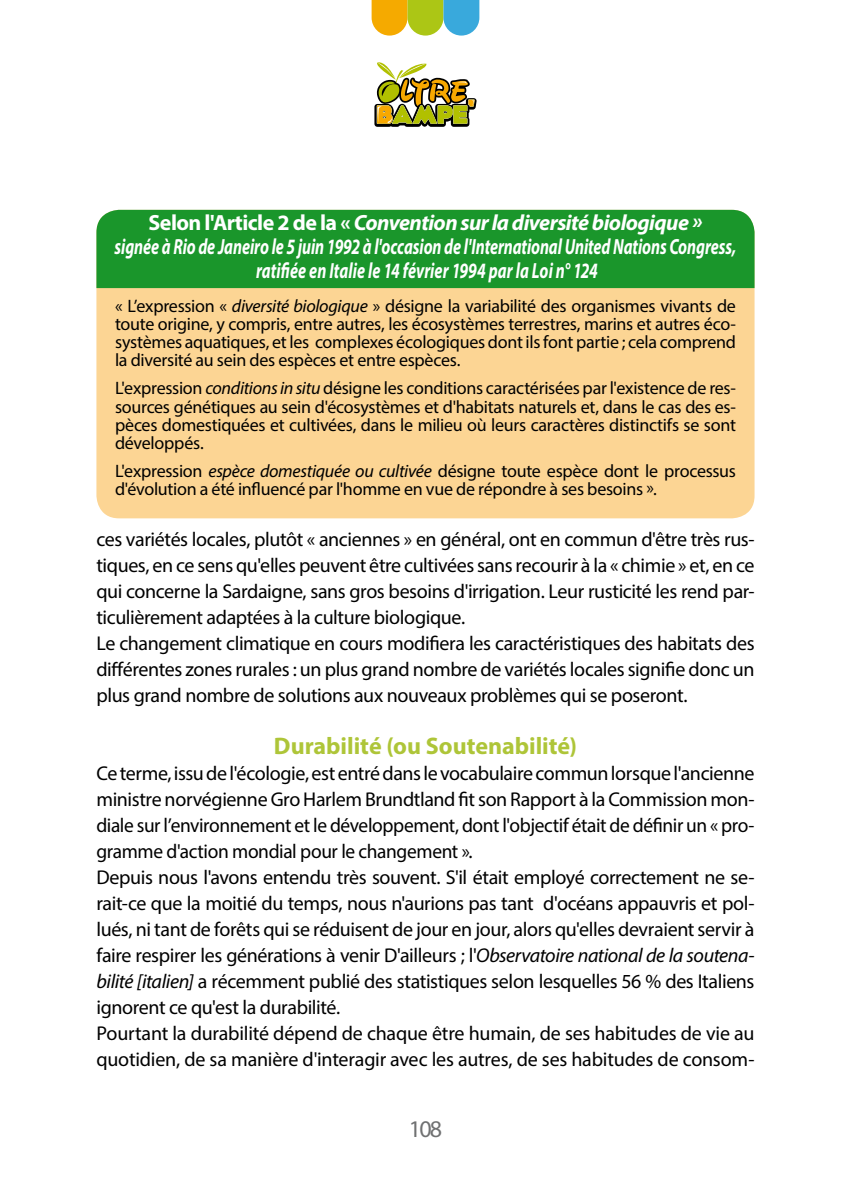
<style>
.page{position:relative;width:851px;height:1191px;background:#fff}
.page>*{position:absolute;margin:0;border:0;box-sizing:border-box;transform-origin:0 0}
.t1{font:700 24px "Myriad Pro";color:#aec538}
.t2{font:24px "Myriad Pro";color:#707172}
.t3{font:italic 700 22px/24px "Myriad Pro";letter-spacing:-.005em;color:#fff;text-align:center}
.t4{font:20px/26px "Myriad Pro";letter-spacing:-.02em;color:#000}
.t5{font:18px/18px "Myriad Pro";letter-spacing:-.015em;color:#000;text-align:justify}
.s1{font-style:normal}
.s2{font-style:italic}
</style>
<div class="page">
<svg style="left:374px;top:62px;width:102px;height:65px"></svg>
<svg style="left:371px;top:0;width:108px;height:36px;background:#aabc66"></svg>
<div style="left:96px;top:210px;width:658px;height:308px;background:#fcd594;border-radius:23px"></div>
<div style="left:96px;top:210px;width:658px;height:78px;background:#1a962b"></div>
<p class="t3" style="left:115px;top:210px;width:623px"><span class="s1">Selon l'Article 2 de la «</span> Convention sur la diversité biologique »<br>signée à Rio de Janeiro le 5 juin 1992 à l'occasion de l'International United Nations Congress, ratifiée en Italie le 14 février 1994 par la Loi n° 124</p>
<p class="t5" style="left:115px;top:297px;width:622px">« L’expression « <span class="s2">diversité biologique</span> » désigne la variabilité des organismes vivants de toute origine, y compris, entre autres, les écosystèmes terrestres, marins et autres éco&shy;systèmes aquatiques, et les complexes écologiques dont ils font partie ; cela comprend la diversité au sein des espèces et entre espèces.</p>
<p class="t5" style="left:115px;top:379px;width:622px">L'expression <span class="s2">conditions in situ</span> désigne les conditions caractérisées par l'existence de res&shy;sources génétiques au sein d'écosystèmes et d'habitats naturels et, dans le cas des es&shy;pèces domestiquées et cultivées, dans le milieu où leurs caractères distinctifs se sont développés.</p>
<p class="t5" style="left:115px;top:461px;width:622px">L'expression <span class="s2">espèce domestiquée ou cultivée</span> désigne toute espèce dont le processus d'évolution a été influencé par l'homme en vue de répondre à ses besoins ».</p>
<p class="t4" style="left:96px;top:526px;width:659px">ces variétés locales, plutôt « anciennes » en général, ont en commun d'être très rus&shy;tiques, en ce sens qu'elles peuvent être cultivées sans recourir à la « chimie » et, en ce qui concerne la Sardaigne, sans gros besoins d'irrigation. Leur rusticité les rend par&shy;ticulièrement adaptées à la culture biologique.<br>Le changement climatique en cours modifiera les caractéristiques des habitats des différentes zones rurales : un plus grand nombre de variétés locales signifie donc un plus grand nombre de solutions aux nouveaux problèmes qui se poseront.</p>
<p class="t1" style="left:274px;top:730px;width:304px">Durabilité (ou Soutenabilité)</p>
<p class="t4" style="left:96px;top:760px;width:659px">Ce terme, issu de l'écologie, est entré dans le vocabulaire commun lorsque l'ancienne ministre norvégienne Gro Harlem Brundtland fit son Rapport à la Commission mon&shy;diale sur l’environnement et le développement, dont l'objectif était de définir un « pro&shy;gramme d'action mondial pour le changement ».<br>Depuis nous l'avons entendu très souvent. S'il était employé correctement ne se&shy;rait-ce que la moitié du temps, nous n'aurions pas tant d'océans appauvris et pol&shy;lués, ni tant de forêts qui se réduisent de jour en jour, alors qu'elles devraient servir à faire respirer les générations à venir D'ailleurs ; l'<span class="s2">Observatoire national de la soutena&shy;bilité [italien]</span> a récemment publié des statistiques selon lesquelles 56 % des Italiens ignorent ce qu'est la durabilité.<br>Pourtant la durabilité dépend de chaque être humain, de ses habitudes de vie au quotidien, de sa manière d'interagir avec les autres, de ses habitudes de consom-</p>
<p class="t2" style="left:409px;top:1114px;width:35px">108</p>
</div>
